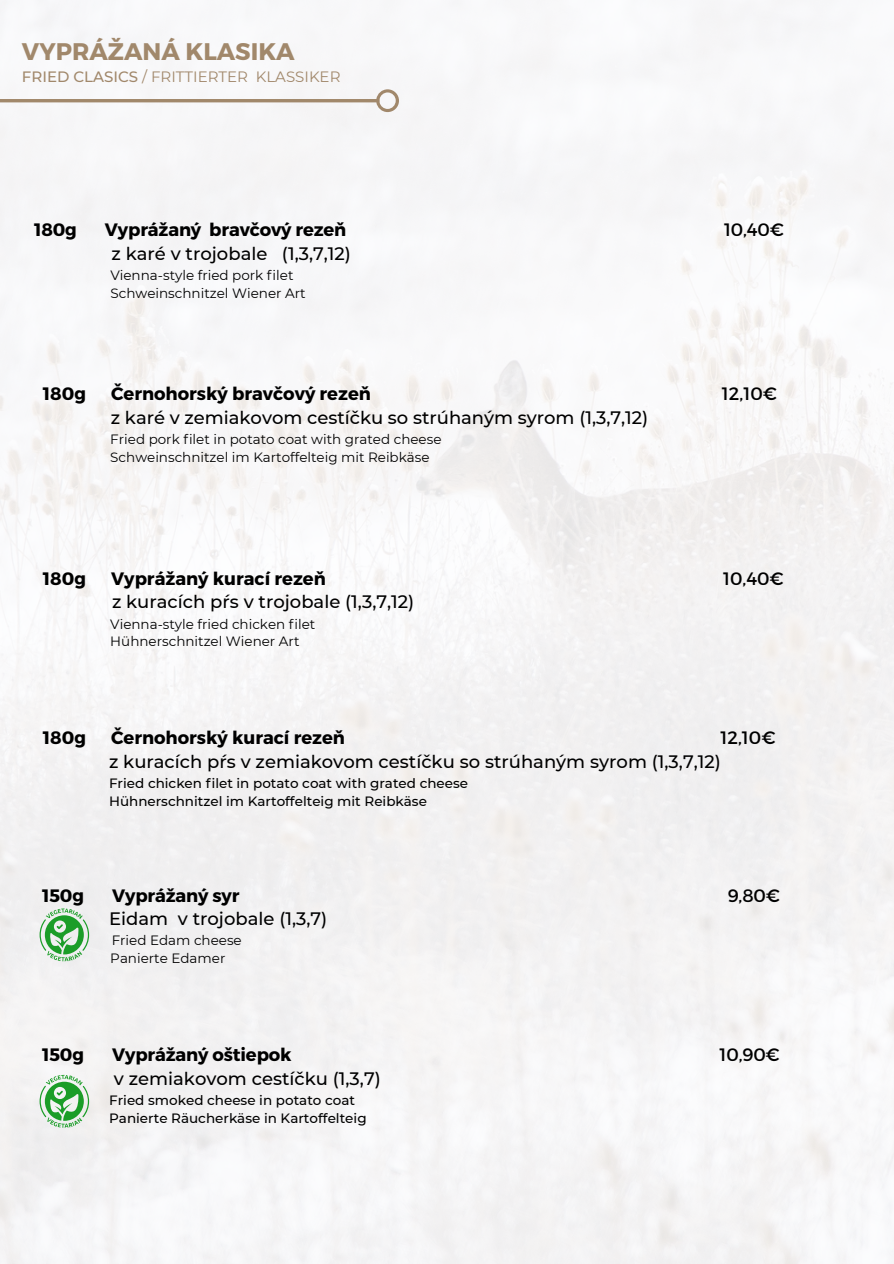
<style>
.page{position:relative;width:894px;height:1264px;background:#fff}
.page>*{position:absolute;margin:0;border:0;box-sizing:border-box;transform-origin:0 0}
.t1{font:700 24px "Montserrat";color:#a1886b}
.t2{font:500 18px/23.5px "Montserrat";color:#000}
.t3{font:700 18px "Montserrat";color:#000}
.t4{font:18px "Montserrat";letter-spacing:-.01em;color:#000}
.t5{font:15px "Montserrat";color:#a1886b}
.t6{font:13.5px/18px "Montserrat";color:#000}
.t7{font:500 13.5px/18px "Montserrat";color:#000}
.s1{font-weight:500}
.s2{font-weight:400}
</style>
<div class="page">
<svg style="left:0;top:89px;width:399px;height:23px"></svg>
<svg style="left:40px;top:1074px;width:49px;height:53px"></svg>
<svg style="left:40px;top:908px;width:49px;height:53px"></svg>
<h2 class="t1" style="left:22px;top:36px;width:274px">VYPRÁŽANÁ KLASIKA</h2>
<h2 class="t5" style="left:22px;top:68px;width:320px"><span class="s1">FRIED CLASICS</span> / FRITTIERTER KLASSIKER</h2>
<h1 class="t3" style="left:34px;top:218px;width:44px">180g</h1>
<h1 class="t3" style="left:105px;top:218px;width:243px">Vyprážaný bravčový rezeň</h1>
<h1 class="t4" style="left:723px;top:218px;width:61px">10,40€</h1>
<h1 class="t2" style="left:111px;top:242px;width:241px">z karé v trojobale (1,3,7,12)</h1>
<h1 class="t6" style="left:110px;top:266px;width:184px">Vienna-style fried pork filet</h1>
<h1 class="t6" style="left:110px;top:284px;width:197px">Schweinschnitzel Wiener Art</h1>
<h1 class="t3" style="left:43px;top:382px;width:45px">180g</h1>
<h1 class="t3" style="left:111px;top:382px;width:261px">Černohorský bravčový rezeň</h1>
<h1 class="t4" style="left:721px;top:382px;width:56px">12,10€</h1>
<h1 class="t2" style="left:111px;top:406px;width:538px">z karé v zemiakovom cestíčku so strúhaným syrom (1,3,7,12)</h1>
<h1 class="t6" style="left:110px;top:430px;width:332px">Fried pork filet in potato coat with grated cheese<br>Schweinschnitzel im Kartoffelteig mit Reibkäse</h1>
<h1 class="t3" style="left:43px;top:566px;width:45px">180g</h1>
<h1 class="t3" style="left:111px;top:566px;width:216px">Vyprážaný kurací rezeň</h1>
<h1 class="t4" style="left:723px;top:566px;width:62px">10,40€</h1>
<h1 class="t2" style="left:112px;top:590px;width:304px">z kuracích pŕs v trojobale (1,3,7,12)</h1>
<h1 class="t6" style="left:110px;top:614px;width:206px">Vienna-style fried chicken filet<br>Hühnerschnitzel Wiener Art</h1>
<h1 class="t3" style="left:43px;top:726px;width:45px">180g</h1>
<h1 class="t3" style="left:111px;top:726px;width:235px">Černohorský kurací rezeň</h1>
<h1 class="t2" style="left:109px;top:726px;width:667px;text-indent:611px"><span class="s2">12,10€ </span>z kuracích pŕs v zemiakovom cestíčku so strúhaným syrom (1,3,7,12)</h1>
<h1 class="t7" style="left:109px;top:774px;width:360px">Fried chicken filet in potato coat with grated cheese<br>Hühnerschnitzel im Kartoffelteig mit Reibkäse</h1>
<h1 class="t3" style="left:42px;top:883px;width:43px">150g</h1>
<h1 class="t3" style="left:112px;top:883px;width:129px">Vyprážaný syr</h1>
<h1 class="t4" style="left:727px;top:883px;width:54px">9,80€</h1>
<h1 class="t2" style="left:109px;top:906px;width:220px">Eidam v trojobale (1,3,7)</h1>
<h1 class="t6" style="left:110px;top:931px;width:133px">Fried Edam cheese<br>Panierte Edamer</h1>
<h1 class="t3" style="left:42px;top:1042px;width:43px">150g</h1>
<h1 class="t3" style="left:112px;top:1042px;width:181px">Vyprážaný oštiepok</h1>
<p class="t4" style="left:719px;top:1042px;width:62px">10,90€</p>
<p class="t2" style="left:114px;top:1066px;width:268px">v zemiakovom cestíčku (1,3,7)</p>
<p class="t7" style="left:109px;top:1090px;width:247px">Fried smoked cheese in potato coat</p>
<p class="t7" style="left:109px;top:1108px;width:259px">Panierte Räucherkäse in Kartoffelteig</p>
</div>
